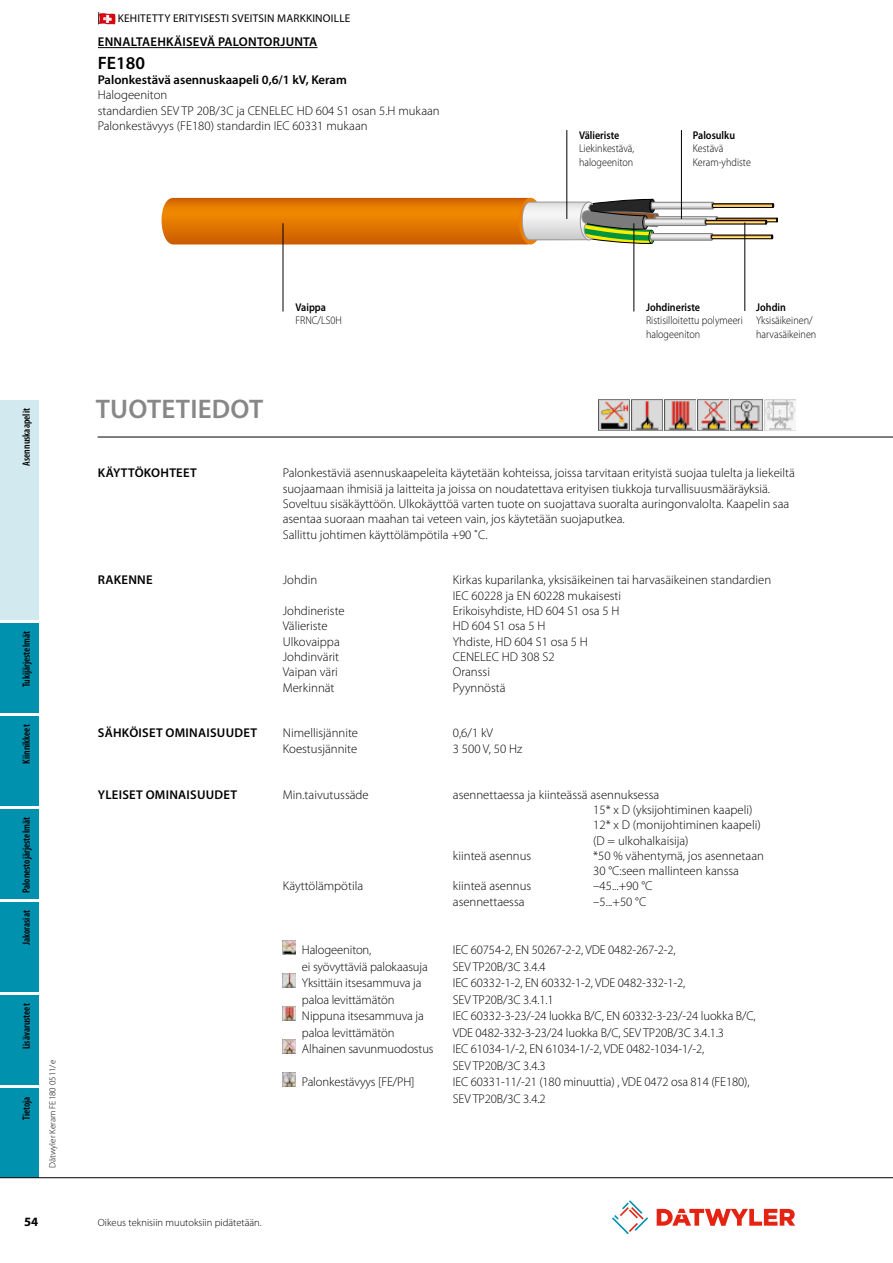
<style>
.page{position:relative;width:893px;height:1263px;background:#fff}
.page>*{position:absolute;margin:0;border:0;box-sizing:border-box;transform-origin:0 0}
.t1{font:600 27px "Myriad Pro";letter-spacing:.01em;color:#878787}
.t2{font:600 18px "Myriad Pro";color:#000}
.t3{font:300 12.75px/15.3px "Myriad Pro";color:#000}
.t4{font:600 12.75px "Myriad Pro";letter-spacing:.02em;color:#000}
.t5{font:700 12.75px "Myriad Pro";color:#000}
.t6{font:300 11.25px/13.5px "Myriad Pro";color:#000;scale:.9 1}
.t7{font:11.25px "Myriad Pro";letter-spacing:.02em;color:#000}
.t8{font:600 condensed 10.5px "Myriad Pro";color:#000}
.t9{font:300 10.5px "Myriad Pro";color:#000}
.t10{font:300 9px "Myriad Pro";color:#000}
.s1{font-weight:600}
</style>
<div class="page">
<img style="left:598px;top:400px;width:31px;height:31px">
<img style="left:698px;top:400px;width:31px;height:31px">
<img style="left:665px;top:400px;width:31px;height:30px">
<img style="left:631px;top:400px;width:31px;height:31px">
<img style="left:731px;top:400px;width:31px;height:31px">
<hr style="left:98px;top:437px;width:795px;height:1px;background:#000">
<svg style="left:612px;top:1200px;width:36px;height:34px"></svg>
<svg style="left:657px;top:1209px;width:138px;height:17px"></svg>
<div style="left:0;top:400px;width:38px;height:219px;background:#d2e9f0"></div>
<div style="left:0;top:716px;width:38px;height:89px;background:#0091af"></div>
<div style="left:0;top:809px;width:38px;height:89px;background:#0091af"></div>
<div style="left:0;top:902px;width:38px;height:89px;background:#0091af"></div>
<div style="left:0;top:995px;width:38px;height:89px;background:#0091af"></div>
<div style="left:0;top:1088px;width:38px;height:89px;background:#0091af"></div>
<div style="left:0;top:623px;width:38px;height:89px;background:#0091af"></div>
<hr style="left:0;top:1177px;width:893px;height:1px;background:#000">
<svg style="left:171px;top:244px;width:575px;height:1px"></svg>
<svg style="left:162px;top:198px;width:616px;height:46px"></svg>
<img style="left:764px;top:400px;width:31px;height:31px">
<hr style="left:98px;top:47px;width:220px;height:1px;background:#000">
<svg style="left:283px;top:941px;width:13px;height:13px"></svg>
<svg style="left:283px;top:974px;width:13px;height:13px"></svg>
<svg style="left:283px;top:1007px;width:13px;height:13px"></svg>
<svg style="left:283px;top:1040px;width:13px;height:13px"></svg>
<svg style="left:283px;top:1073px;width:13px;height:13px"></svg>
<hr style="left:283px;top:223px;width:1px;height:88px;background:#000">
<hr style="left:681px;top:130px;width:1px;height:89px;background:#000">
<hr style="left:744px;top:222px;width:1px;height:89px;background:#000">
<hr style="left:634px;top:223px;width:1px;height:88px;background:#000">
<hr style="left:567px;top:130px;width:1px;height:89px;background:#000">
<svg style="left:98px;top:12px;width:17px;height:12px"></svg>
<p class="t7" style="left:118px;top:12px;width:234px">KEHITETT Y ERITYISESTI SVEITSIN MARKKINOILLE</p>
<p class="t4" style="left:98px;top:34px;width:221px">ENNALTAEHKÄISEVÄ PALONTORJUNTA</p>
<p class="t2" style="left:98px;top:51px;width:49px">FE180</p>
<p class="t3" style="left:98px;top:72px;width:343px"><span class="s1">PALONKESTÄVÄ ASENNUSKAAPELI 0,6/1 KV, KERAM<br></span>Halogeeniton<br>standardien SEV TP 20B/3C ja CENELEC HD 604 S1 osan 5.H mukaan Palonkestävyys (FE180) standardin IEC 60331 mukaan</p>
<p class="t6" style="left:579px;top:128px;width:63px"><span class="s1">VÄLIERISTE<br></span>Liekinkestävä, halogeeniton</p>
<p class="t6" style="left:693px;top:128px;width:66px"><span class="s1">PALOSULKU<br></span>Kestävä<br>Keram-yhdiste</p>
<p class="t8" style="left:20px;top:466px;width:59px;rotate:-90deg">Asennuskaapelit</p>
<p class="t8" style="left:20px;top:687px;width:58px;rotate:-90deg">Tukijärjestelmät</p>
<p class="t8" style="left:20px;top:764px;width:41px;rotate:-90deg">Kiinnikkeet</p>
<p class="t8" style="left:20px;top:893px;width:78px;rotate:-90deg">Palonestojärjestelmät</p>
<p class="t8" style="left:20px;top:945px;width:36px;rotate:-90deg">Jakorasiat</p>
<p class="t8" style="left:20px;top:1049px;width:48px;rotate:-90deg">Lisävarusteet</p>
<p class="t8" style="left:20px;top:1120px;width:25px;rotate:-90deg">Tietoja</p>
<p class="t10" style="left:47px;top:1168px;width:109px;rotate:-90deg">Dätwyler Keram FE180 0511/e</p>
<p class="t5" style="left:24px;top:1213px;width:16px">54</p>
<p class="t6" style="left:296px;top:300px;width:53px"><span class="s1">VAIPPA<br></span>FRNC/LS0H</p>
<p class="t6" style="left:646px;top:300px;width:109px"><span class="s1">JOHDINERISTE<br></span>Ristisilloitettu polymeeri halogeeniton</p>
<p class="t6" style="left:756px;top:300px;width:68px"><span class="s1">JOHDIN<br></span>Yksisäikeinen/ harvasäikeinen</p>
<h1 class="t1" style="left:96px;top:392px;width:169px">TUOTETIEDOT</h1>
<p class="t4" style="left:98px;top:465px;width:100px">KÄYTTÖKOHTEET</p>
<p class="t4" style="left:98px;top:572px;width:56px">RAKENNE</p>
<p class="t4" style="left:98px;top:725px;width:161px">SÄHKÖISET OMINAISUUDET</p>
<p class="t4" style="left:98px;top:786px;width:141px">YLEISET OMINAISUUDET</p>
<p class="t3" style="left:283px;top:465px;width:514px">Palonkestäviä asennuskaapeleita käytetään kohteissa, joissa tarvitaan erityistä suojaa tulelta ja liekeiltä suojaamaan ihmisiä ja laitteita ja joissa on noudatettava erityisen tiukkoja turvallisuusmääräyksiä.<br>Soveltuu sisäkäyttöön. Ulkokäyttöä varten tuote on suojattava suoralta auringonvalolta. Kaapelin saa asentaa suoraan maahan tai veteen vain, jos käytetään suojaputkea.<br>Sallittu johtimen käyttölämpötila +90 ˚C.</p>
<p class="t3" style="left:283px;top:572px;width:36px">Johdin</p>
<p class="t3" style="left:453px;top:572px;width:320px">Kirkas kuparilanka, yksisäikeinen tai harvasäikeinen standardien<br>IEC 60228 ja EN 60228 mukaisesti</p>
<p class="t3" style="left:283px;top:603px;width:64px">Johdineriste</p>
<p class="t3" style="left:453px;top:603px;width:168px">Erikoisyhdiste, HD 604 S1 osa 5 H</p>
<p class="t3" style="left:283px;top:618px;width:46px">Välieriste</p>
<p class="t3" style="left:453px;top:618px;width:94px">HD 604 S1 osa 5 H</p>
<p class="t3" style="left:283px;top:634px;width:59px">Ulkovaippa</p>
<p class="t3" style="left:453px;top:634px;width:137px">Yhdiste, HD 604 S1 osa 5 H</p>
<p class="t3" style="left:283px;top:649px;width:58px">Johdinvärit</p>
<p class="t3" style="left:453px;top:649px;width:103px">CENELEC HD 308 S2</p>
<p class="t3" style="left:283px;top:664px;width:57px">Vaipan väri</p>
<p class="t3" style="left:453px;top:664px;width:39px">Oranssi</p>
<p class="t3" style="left:283px;top:679px;width:53px">Merkinnät</p>
<p class="t3" style="left:453px;top:679px;width:54px">Pyynnöstä</p>
<p class="t3" style="left:283px;top:725px;width:77px">Nimellisjännite</p>
<p class="t3" style="left:453px;top:725px;width:42px">0,6/1 kV</p>
<p class="t3" style="left:283px;top:741px;width:76px">Koestusjännite</p>
<p class="t3" style="left:453px;top:741px;width:71px">3 500 V, 50 Hz</p>
<p class="t3" style="left:283px;top:787px;width:87px">Min.taivutussäde</p>
<p class="t3" style="left:453px;top:787px;width:208px">asennettaessa ja kiinteässä asennuksessa</p>
<p class="t3" style="left:593px;top:802px;width:161px">15* x D (yksijohtiminen kaapeli)</p>
<p class="t3" style="left:593px;top:817px;width:169px">12* x D (monijohtiminen kaapeli)</p>
<p class="t3" style="left:593px;top:832px;width:97px">(D = ulkohalkaisija)</p>
<p class="t3" style="left:453px;top:848px;width:80px">kiinteä asennus</p>
<p class="t3" style="left:593px;top:848px;width:172px">*50 % vähentymä, jos asennetaan<br>30 °C:seen mallinteen kanssa</p>
<p class="t3" style="left:283px;top:878px;width:82px">Käyttölämpötila</p>
<p class="t3" style="left:453px;top:878px;width:80px">kiinteä asennus</p>
<p class="t3" style="left:593px;top:878px;width:61px">–45...+90 °C</p>
<p class="t3" style="left:453px;top:894px;width:73px">asennettaessa</p>
<p class="t3" style="left:593px;top:894px;width:55px">–5...+50 °C</p>
<p class="t3" style="left:302px;top:942px;width:71px">Halogeeniton,</p>
<p class="t3" style="left:453px;top:942px;width:224px">IEC 60754-2, EN 50267-2-2, VDE 0482-267-2-2,</p>
<p class="t3" style="left:302px;top:958px;width:127px">ei syövyttäviä palokaasuja</p>
<p class="t3" style="left:453px;top:958px;width:94px">SEV TP20B/3C 3.4.4</p>
<p class="t3" style="left:302px;top:975px;width:121px">Yksittäin itsesammuva ja</p>
<p class="t3" style="left:453px;top:975px;width:234px">IEC 60332-1-2, EN 60332-1-2, VDE 0482-332-1-2,</p>
<p class="t3" style="left:302px;top:991px;width:94px">paloa levittämätön</p>
<p class="t3" style="left:453px;top:991px;width:102px">SEV TP20B/3C 3.4.1.1</p>
<p class="t3" style="left:302px;top:1008px;width:123px">Nippuna itsesammuva ja</p>
<p class="t3" style="left:453px;top:1008px;width:304px">IEC 60332-3-23/-24 luokka B/C, EN 60332-3-23/-24 luokka B/C,</p>
<p class="t3" style="left:302px;top:1024px;width:94px">paloa levittämätön</p>
<p class="t3" style="left:453px;top:1024px;width:273px">VDE 0482-332-3-23/24 luokka B/C, SEV TP20B/3C 3.4.1.3</p>
<p class="t3" style="left:302px;top:1041px;width:133px">Alhainen savunmuodostus</p>
<p class="t3" style="left:453px;top:1040px;width:253px;line-height:16.5px">IEC 61034-1/-2, EN 61034-1/-2, VDE 0482-1034-1/-2,<br>SEV TP20B/3C 3.4.3</p>
<p class="t3" style="left:302px;top:1074px;width:114px">Palonkestävyys [FE/PH]</p>
<p class="t3" style="left:453px;top:1073px;width:298px;line-height:16.5px">IEC 60331-11/-21 (180 minuuttia) , VDE 0472 osa 814 (FE180),<br>SEV TP20B/3C 3.4.2</p>
<p class="t9" style="left:98px;top:1216px;width:165px">Oikeus teknisiin muutoksiin pidätetään.</p>
</div>
